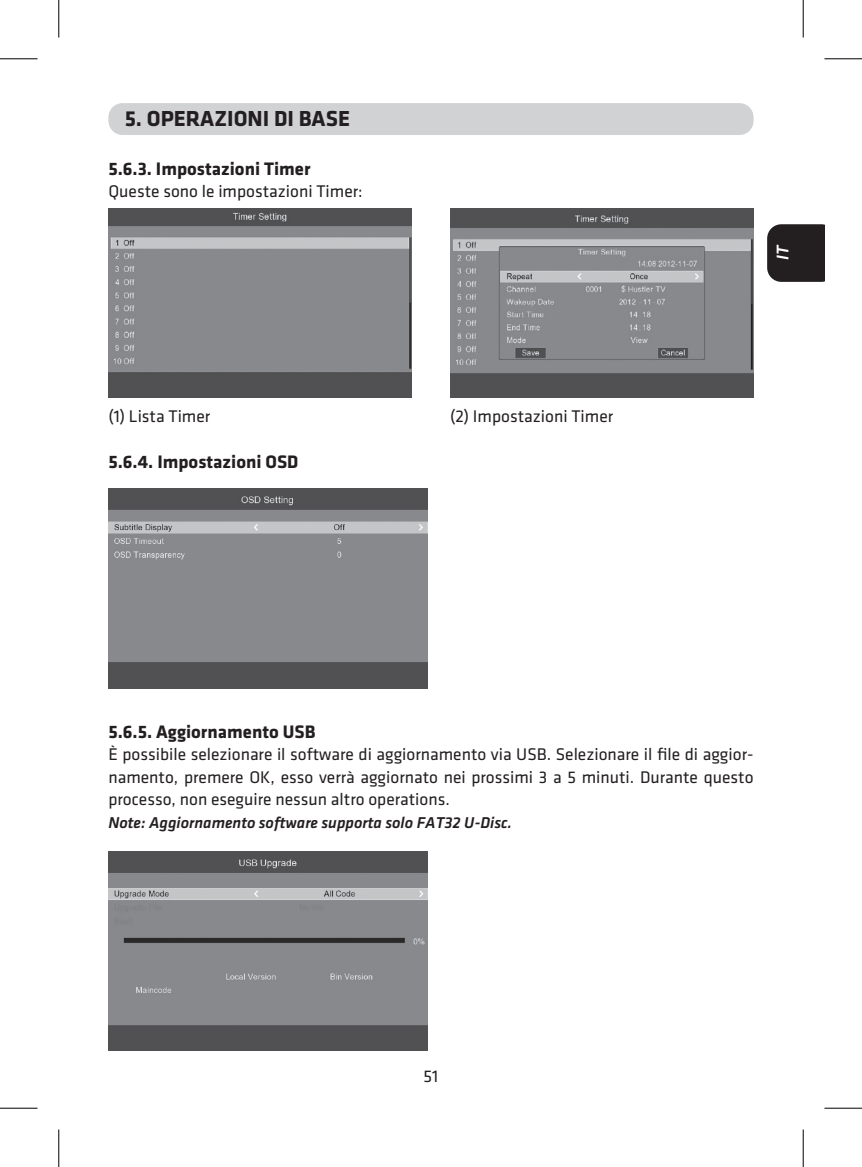
<style>
.page{position:relative;width:862px;height:1167px;background:#fff}
.page>*{position:absolute;margin:0;border:0;box-sizing:border-box;transform-origin:0 0}
.t1{font:700 22.5px "Klavika";color:#231f20}
.t2{font:700 18.75px "Klavika";color:#231f20}
.t3{font:17.5px/22.5px "Klavika";color:#231f20;text-align:justify}
.t4{font:17.5px "Klavika Medium Italic OSTF";color:#fff}
.t5{font:italic 500 16.25px "Klavika";color:#231f20}
</style>
<div class="page">
<svg style="left:767px;top:224px;width:57px;height:58px;background:#2a2727"></svg>
<div style="left:108px;top:103px;width:645px;height:32px;background:#d1d2d4;border-radius:14px"></div>
<img style="left:108px;top:209px;width:303px;height:188px">
<img style="left:450px;top:209px;width:303px;height:188px">
<img style="left:108px;top:489px;width:319px;height:199px">
<img style="left:108px;top:851px;width:319px;height:199px">
<hr style="left:0;top:58px;width:38px;height:1px;background:#000">
<hr style="left:824px;top:58px;width:38px;height:1px;background:#000">
<hr style="left:0;top:1107px;width:38px;height:1px;background:#000">
<hr style="left:824px;top:1107px;width:38px;height:1px;background:#000">
<hr style="left:58px;top:0;width:1px;height:37px;background:#000">
<hr style="left:58px;top:1129px;width:1px;height:37px;background:#000">
<hr style="left:802px;top:0;width:1px;height:37px;background:#000">
<hr style="left:802px;top:1129px;width:1px;height:37px;background:#000">
<p class="t1" style="left:125px;top:106px;width:227px">5. OPERAZIONI DI BASE</p>
<p class="t2" style="left:108px;top:158px;width:204px">5.6.3. Impostazioni Timer</p>
<p class="t3" style="left:108px;top:180px;width:256px">Queste sono le impostazioni Timer:</p>
<p class="t3" style="left:108px;top:405px;width:103px">(1) Lista Timer</p>
<p class="t3" style="left:450px;top:405px;width:165px">(2) Impostazioni Timer</p>
<p class="t2" style="left:108px;top:451px;width:192px">5.6.4. Impostazioni OSD</p>
<p class="t4" style="left:773px;top:260px;width:17px;rotate:-90deg">IT</p>
<p class="t2" style="left:108px;top:721px;width:208px">5.6.5. Aggiornamento USB</p>
<p class="t3" style="left:108px;top:743px;width:646px">È possibile selezionare il software di aggiornamento via USB. Selezionare il file di aggior&shy;namento, premere OK, esso verrà aggiornato nei prossimi 3 a 5 minuti. Durante questo processo, non eseguire nessun altro operations.</p>
<p class="t5" style="left:108px;top:813px;width:405px">Note: Aggiornamento software supporta solo FAT32 U-Disc.</p>
<p class="t3" style="left:423px;top:1065px;width:16px">51</p>
</div>
